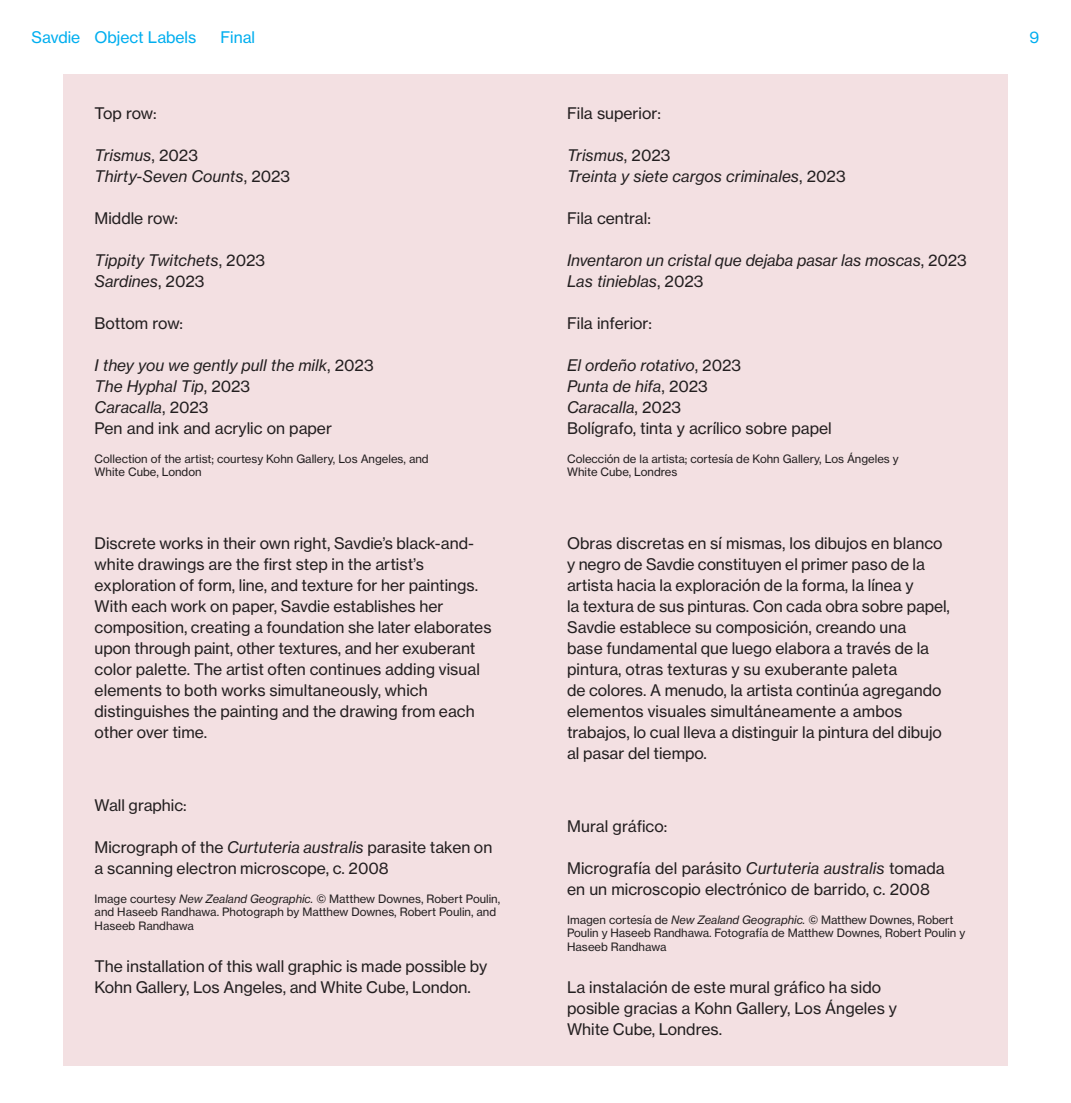
<style>
.page{position:relative;width:1071px;height:1103px;background:#fff}
.page>*{position:absolute;margin:0;border:0;box-sizing:border-box;transform-origin:0 0}
.Extended_Text__18_24{font:15.75px/21px "Haas Grot Text 55 Roman";color:#231f20}
.Text__18_24{font:15.75px/21px "Haas Grot Text 55 Roman";color:#231f20}
.Text__18_24-2{font:italic 15.75px "Haas Grot Text 56";color:#231f20}
.Text__18_24-3{font:15.75px "Haas Grot Text 55 Roman";color:#00aeef}
.Credit_Line__13_15{font:11.38px/13.1px "Haas Grot Text 55 Roman";color:#231f20}
.s1{font-family:"Haas Grot Text 55 Roman";font-style:normal}
.s2{font-family:"Haas Grot Text 56";font-style:italic}
</style>
<div class="page">
<div style="left:63px;top:75px;width:945px;height:991px;background:#f3e0e2"></div>
<p class="Text__18_24-3" style="left:32px;top:28px;width:166px">Savdie Object Labels</p>
<p class="Text__18_24-3" style="left:220px;top:28px;width:36px">Final</p>
<p class="Text__18_24-3" style="left:1030px;top:28px;width:11px">9</p>
<p class="Text__18_24" style="left:95px;top:103px;width:63px">Top row:</p>
<p class="Text__18_24-2" style="left:95px;top:146px;width:105px">Trismus<span class="s1">, 2023</span></p>
<p class="Text__18_24-2" style="left:95px;top:167px;width:197px">Thirty-Seven Counts<span class="s1">, 2023</span></p>
<p class="Text__18_24" style="left:95px;top:208px;width:85px">Middle row:</p>
<p class="Text__18_24-2" style="left:95px;top:251px;width:172px">Tippity Twitchets<span class="s1">, 2023</span></p>
<p class="Text__18_24-2" style="left:95px;top:272px;width:111px">Sardines<span class="s1">, 2023</span></p>
<p class="Text__18_24" style="left:95px;top:313px;width:90px">Bottom row:</p>
<p class="Text__18_24-2" style="left:95px;top:356px;width:281px">I they you we gently pull the milk<span class="s1">, 2023</span></p>
<p class="Text__18_24-2" style="left:95px;top:377px;width:157px">The Hyphal Tip<span class="s1">, 2023</span></p>
<p class="Text__18_24" style="left:95px;top:397px;width:239px"><span class="s2">Caracalla</span>, 2023<br>Pen and ink and acrylic on paper</p>
<p class="Credit_Line__13_15" style="left:95px;top:452px;width:336px">Collection of the artist; courtesy Kohn Gallery, Los Angeles, and<br>White Cube, London</p>
<p class="Extended_Text__18_24" style="left:95px;top:533px;width:398px">Discrete works in their own right, Savdie’s black-and&shy;white drawings are the first step in the artist’s exploration of form, line, and texture for her paintings.<br>With each work on paper, Savdie establishes her composition, creating a foundation she later elaborates upon through paint, other textures, and her exuberant color palette. The artist often continues adding visual elements to both works simultaneously, which distinguishes the painting and the drawing from each other over time.</p>
<p class="Text__18_24" style="left:95px;top:795px;width:94px">Wall graphic:</p>
<p class="Text__18_24" style="left:95px;top:837px;width:399px">Micrograph of the <span class="s2">Curtuteria australis</span> parasite taken on a scanning electron microscope, c. 2008</p>
<p class="Credit_Line__13_15" style="left:95px;top:892px;width:407px">Image courtesy <span class="s2">New Zealand Geographic.</span> © Matthew Downes, Robert Poulin, and Haseeb Randhawa. Photograph by Matthew Downes, Robert Poulin, and<br>Haseeb Randhawa</p>
<p class="Extended_Text__18_24" style="left:95px;top:955px;width:394px">The installation of this wall graphic is made possible by<br>Kohn Gallery, Los Angeles, and White Cube, London.</p>
<p class="Text__18_24" style="left:567px;top:103px;width:95px">Fila superior:</p>
<p class="Text__18_24-2" style="left:567px;top:146px;width:105px">Trismus<span class="s1">, 2023</span></p>
<p class="Text__18_24-2" style="left:567px;top:167px;width:280px">Treinta y siete cargos criminales<span class="s1">, 2023</span></p>
<p class="Text__18_24" style="left:567px;top:208px;width:85px">Fila central:</p>
<p class="Text__18_24-2" style="left:567px;top:251px;width:401px">Inventaron un cristal que dejaba pasar las moscas<span class="s1">, 2023</span></p>
<p class="Text__18_24-2" style="left:567px;top:272px;width:138px">Las tinieblas<span class="s1">, 2023</span></p>
<p class="Text__18_24" style="left:567px;top:313px;width:86px">Fila inferior:</p>
<p class="Text__18_24-2" style="left:567px;top:356px;width:176px">El ordeño rotativo<span class="s1">, 2023</span></p>
<p class="Text__18_24-2" style="left:567px;top:377px;width:142px">Punta de hifa<span class="s1">, 2023</span></p>
<p class="Text__18_24" style="left:567px;top:397px;width:266px"><span class="s2">Caracalla</span>, 2023<br>Bolígrafo, tinta y acrílico sobre papel</p>
<p class="Credit_Line__13_15" style="left:567px;top:452px;width:333px">Colección de la artista; cortesía de Kohn Gallery, Los Ángeles y<br>White Cube, Londres</p>
<p class="Extended_Text__18_24" style="left:567px;top:533px;width:377px">Obras discretas en sí mismas, los dibujos en blanco</p>
<p class="Extended_Text__18_24" style="left:567px;top:554px;width:384px">y negro de Savdie constituyen el primer paso de la artista hacia la exploración de la forma, la línea y<br>la textura de sus pinturas. Con cada obra sobre papel,</p>
<p class="Extended_Text__18_24" style="left:567px;top:617px;width:341px">Savdie establece su composición, creando una</p>
<p class="Extended_Text__18_24" style="left:567px;top:638px;width:364px">base fundamental que luego elabora a través de la</p>
<p class="Extended_Text__18_24" style="left:567px;top:659px;width:332px">pintura, otras texturas y su exuberante paleta</p>
<p class="Extended_Text__18_24" style="left:567px;top:680px;width:376px">de colores. A menudo, la artista continúa agregando</p>
<p class="Extended_Text__18_24" style="left:567px;top:701px;width:337px">elementos visuales simultáneamente a ambos</p>
<p class="Extended_Text__18_24" style="left:567px;top:722px;width:376px">trabajos, lo cual lleva a distinguir la pintura del dibujo al pasar del tiempo.</p>
<p class="Text__18_24" style="left:567px;top:816px;width:102px">Mural gráfico:</p>
<p class="Text__18_24" style="left:567px;top:858px;width:379px">Micrografía del parásito <span class="s2">Curtuteria australis</span> tomada en un microscopio electrónico de barrido, c. 2008</p>
<p class="Credit_Line__13_15" style="left:567px;top:913px;width:400px">Imagen cortesía de <span class="s2">New Zealand Geographic.</span> © Matthew Downes, Robert<br>Poulin y Haseeb Randhawa. Fotografía de Matthew Downes, Robert Poulin y<br>Haseeb Randhawa</p>
<p class="Extended_Text__18_24" style="left:567px;top:976px;width:316px">La instalación de este mural gráfico ha sido</p>
<p class="Extended_Text__18_24" style="left:567px;top:997px;width:332px">posible gracias a Kohn Gallery, Los Ángeles y</p>
<p class="Extended_Text__18_24" style="left:567px;top:1018px;width:156px">White Cube, Londres.</p>
</div>
